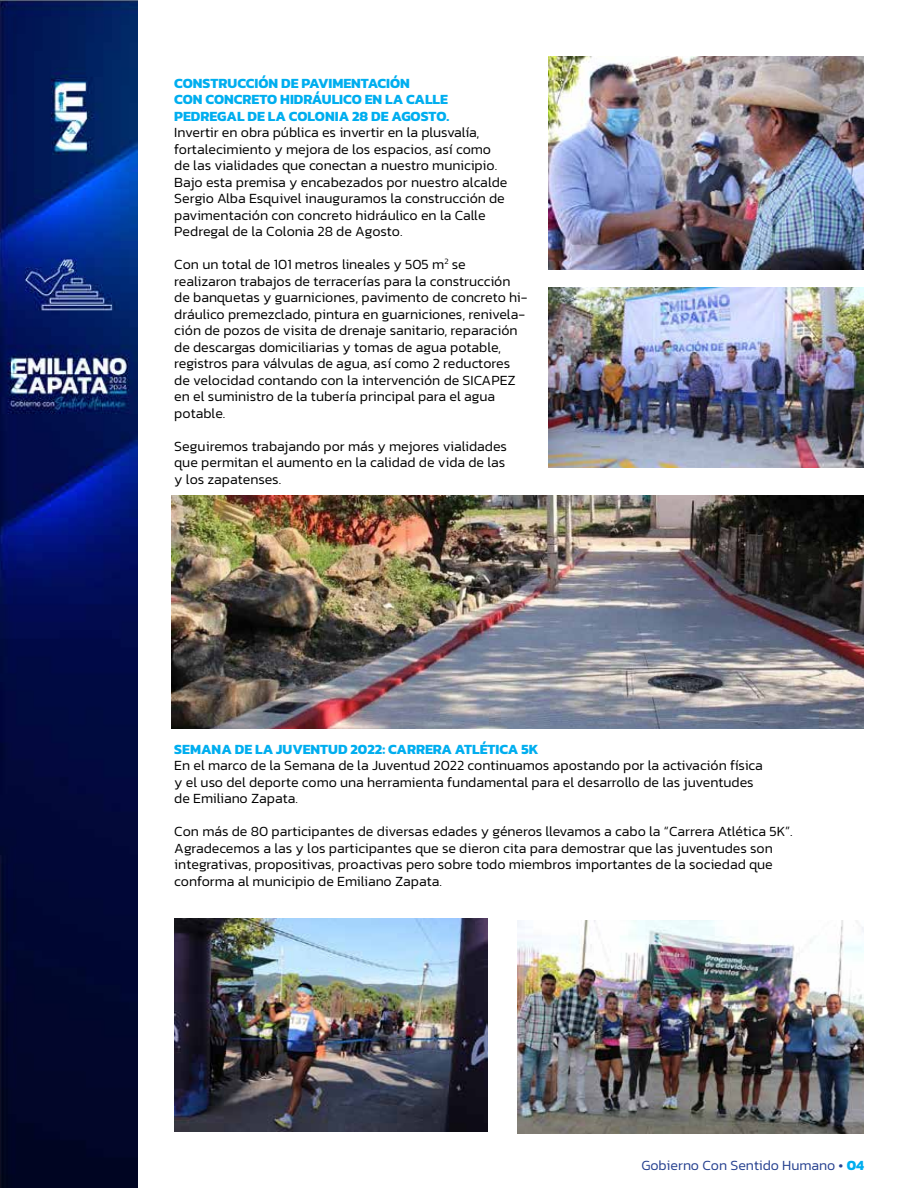
<style>
.page{position:relative;width:918px;height:1188px;background:#fff}
.page>*{position:absolute;margin:0;border:0;box-sizing:border-box;transform-origin:0 0}
.t1{font:300 14.25px/16.5px "Kanit";color:#000}
.t2{font:700 14.25px/16.5px "Kanit";color:#00aeef}
.t3{font:300 14.25px "Kanit";color:#25408f}
.s1{font-weight:700;color:#00aeef}
</style>
<div class="page">
<img style="left:0;top:0;width:138px;height:1188px">
<img style="left:549px;top:56px;width:315px;height:214px">
<img style="left:174px;top:918px;width:314px;height:214px">
<img style="left:518px;top:920px;width:346px;height:214px">
<img style="left:549px;top:288px;width:315px;height:180px">
<img style="left:172px;top:495px;width:692px;height:234px">
<p class="t2" style="left:174px;top:74px;width:277px">CONSTRUCCIÓN DE PAVIMENTACIÓN<br>CON CONCRETO HIDRÁULICO EN LA CALLE<br>PEDREGAL DE LA COLONIA 28 DE AGOSTO.</p>
<p class="t1" style="left:174px;top:124px;width:335px">Invertir en obra pública es invertir en la plusvalía, fortalecimiento y mejora de los espacios, así como de las vialidades que conectan a nuestro municipio.<br>Bajo esta premisa y encabezados por nuestro alcalde Sergio Alba Esquivel inauguramos la construcción de pavimentación con concreto hidráulico en la Calle Pedregal de la Colonia 28 de Agosto.</p>
<p class="t1" style="left:174px;top:256px;width:355px">Con un total de 101 metros lineales y 505 m<sup>2</sup> se realizaron trabajos de terracerías para la construcción de banquetas y guarniciones, pavimento de concreto hi&shy;dráulico premezclado, pintura en guarniciones, renivela&shy;ción de pozos de visita de drenaje sanitario, reparación de descargas domiciliarias y tomas de agua potable, registros para válvulas de agua, así como 2 reductores de velocidad contando con la intervención de SICAPEZ en el suministro de la tubería principal para el agua potable.</p>
<p class="t1" style="left:174px;top:437px;width:334px;text-align:justify">Seguiremos trabajando por más y mejores vialidades que permitan el aumento en la calidad de vida de las y los zapatenses.</p>
<p class="t2" style="left:174px;top:740px;width:366px">SEMANA DE LA JUVENTUD 2022: CARRERA ATLÉTICA 5K</p>
<p class="t1" style="left:174px;top:757px;width:590px">En el marco de la Semana de la Juventud 2022 continuamos apostando por la activación física y el uso del deporte como una herramienta fundamental para el desarrollo de las juventudes de Emiliano Zapata.</p>
<p class="t1" style="left:174px;top:823px;width:620px">Con más de 80 participantes de diversas edades y géneros llevamos a cabo la “Carrera Atlética 5K”.<br>Agradecemos a las y los participantes que se dieron cita para demostrar que las juventudes son integrativas, propositivas, proactivas pero sobre todo miembros importantes de la sociedad que conforma al municipio de Emiliano Zapata.</p>
<p class="t3" style="left:641px;top:1155px;width:224px">Gobierno Con Sentido Humano • <span class="s1">04</span></p>
</div>
